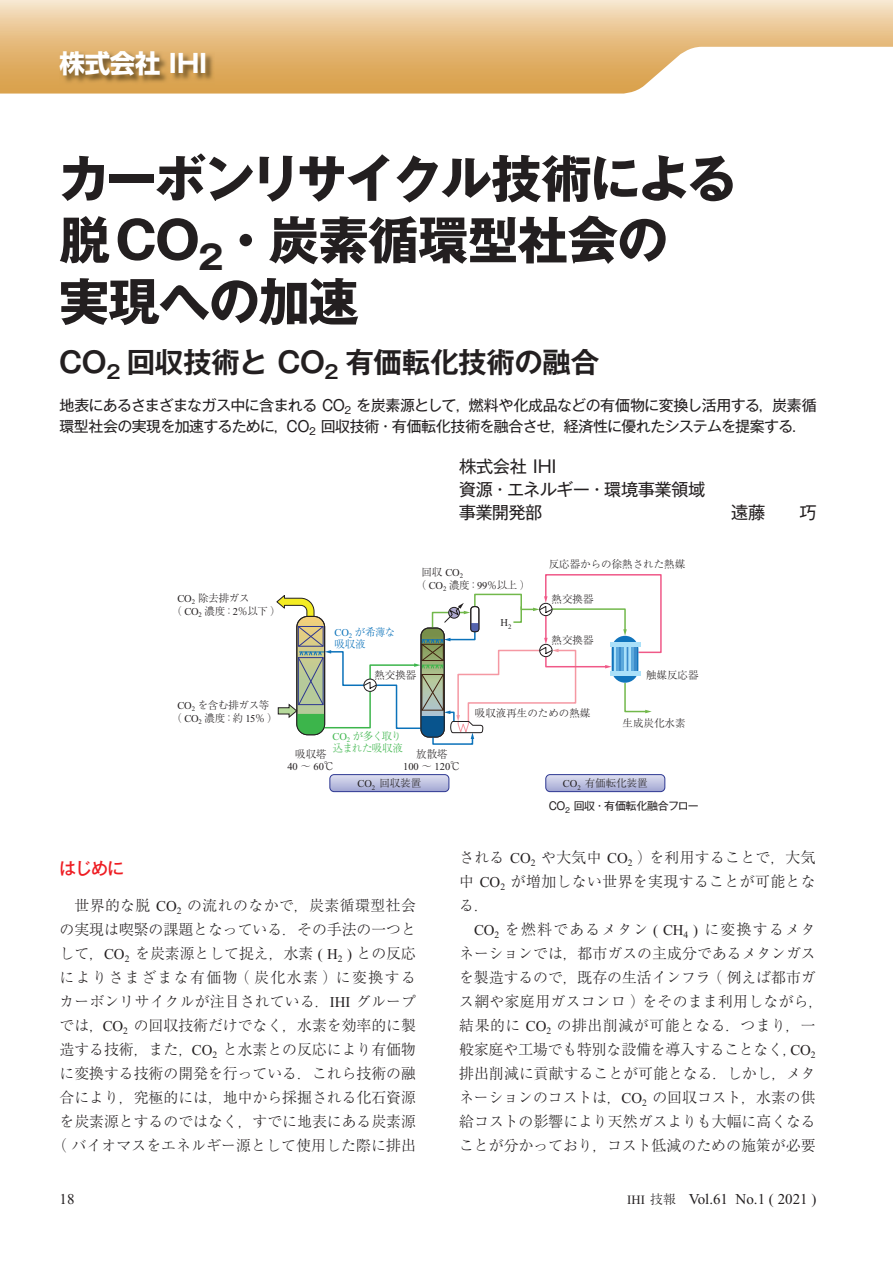
<style>
.page{position:relative;width:893px;height:1263px;background:#fff}
.page>*{position:absolute;margin:0;border:0;box-sizing:border-box;transform-origin:0 0}
.t1{font:700 51px/61.5px "Gothic MB101 Pro";letter-spacing:-.03em;color:#231f20}
.t2{font:700 28.5px "Gothic MB101 Pro De";letter-spacing:-.015em;color:#231f20}
.t3{font:700 25.5px "Shin Go Pro";letter-spacing:-.005em;color:#fff}
.t4{font:17.25px/23.2px "Gothic MB101 Pro";letter-spacing:-.03em;color:#231f20}
.t5{font:500 17.25px "Gothic MB101 Pro";color:#ee1d23}
.t6{font:300 15px/24px "Ryumin Pro";color:#231f20;text-align:right}
.t7{font:15px/21px "Gothic MB101 Pro";letter-spacing:-.04em;color:#231f20}
.t8{font:15px "Times New Roman";color:#231f20}
.t9{font:10.95px "Gothic MB101 Pro";letter-spacing:-.035em;color:#231f20}
.t10{font:300 10.5px/13.5px "Ryumin Pro";color:#231f20}
.t11{font:300 10.5px/13.5px "Ryumin Pro";letter-spacing:-.025em;color:#231f20}
.t12{font:10.5px "Times New Roman";color:#231f20}
.t13{font:300 10.5px/12px "Ryumin Pro";letter-spacing:-.055em;color:#3cb54b}
.t14{font:300 10.5px/12px "Ryumin Pro";letter-spacing:-.015em;color:#0b72ba}
.s1{font-family:"Times New Roman";font-weight:400}
.s2{font-family:"Ryumin Pro";font-weight:300}
.s3{font-size:12.75px}
.s4{font-family:"Ryumin Pro";font-weight:300;font-size:12.75px}
</style>
<div class="page">
<svg style="left:0;top:0;width:893px;height:94px;background:#eac998"></svg>
<img style="left:60px;top:51px;width:154px;height:34px">
<svg style="left:330px;top:775px;width:119px;height:17px;background:#c0c3e1"></svg>
<div style="left:330px;top:774px;width:119px;height:18px;border:1px solid #2c3691;border-radius:4px"></div>
<svg style="left:546px;top:775px;width:119px;height:17px;background:#c0c3e1"></svg>
<div style="left:546px;top:774px;width:119px;height:18px;border:1px solid #2c3691;border-radius:4px"></div>
<svg style="left:276px;top:574px;width:386px;height:171px"></svg>
<h3 class="t3" style="left:59px;top:44px;width:149px">株式会社 IHI</h3>
<h1 class="t1" style="left:58px;top:142px;width:681px">カーボンリサイクル技術による脱CO<sub>2</sub>・炭素循環型社会の<br>実現への加速</h1>
<h2 class="t2" style="left:59px;top:339px;width:541px">CO<sub>2</sub> 回収技術と CO<sub>2</sub> 有価転化技術の融合</h2>
<p class="t7" style="left:59px;top:393px;width:759px">地表にあるさまざまなガス中に含まれる CO<sub>2</sub> を炭素源として，燃料や化成品などの有価物に変換し活用する，炭素循環型社会の実現を加速するために，CO<sub>2</sub> 回収技術・有価転化技術を融合させ，経済性に優れたシステムを提案する．</p>
<p class="t4" style="left:459px;top:452px;width:248px">株式会社 IHI<br>資源・エネルギー・環境事業領域事業開発部</p>
<p class="t4" style="left:731px;top:499px;width:87px">遠藤　　巧</p>
<p class="t11" style="left:172px;top:590px;width:111px;text-indent:6px"><span class="s1">CO</span><sub>2</sub> 除去排ガス<br>（ <span class="s1">CO</span><sub>2</sub> 濃度：<span class="s1">2</span>％以下）</p>
<p class="t11" style="left:172px;top:697px;width:108px;text-align:center"><span class="s1">CO</span><sub>2</sub> を含む排ガス等<br>（ <span class="s1">CO</span><sub>2</sub> 濃度：約 <span class="s1">15</span>％）</p>
<p class="t10" style="left:549px;top:557px;width:138px">反応器からの徐熱された熱媒</p>
<p class="t10" style="left:416px;top:564px;width:116px;text-indent:6px">回収 <span class="s1">CO</span><sub>2<br></sub>（ <span class="s1">CO</span><sub>2</sub> 濃度：<span class="s1">99</span>％以上）</p>
<p class="t12" style="left:500px;top:617px;width:12px">H<sub>2</sub></p>
<p class="t10" style="left:551px;top:592px;width:43px">熱交換器</p>
<p class="t14" style="left:334px;top:625px;width:62px"><span class="s1">CO</span><sub>2</sub> が希薄な吸収液</p>
<p class="t10" style="left:374px;top:667px;width:43px">熱交換器</p>
<p class="t10" style="left:551px;top:633px;width:43px">熱交換器</p>
<p class="t10" style="left:646px;top:667px;width:54px">触媒反応器</p>
<p class="t10" style="left:622px;top:715px;width:64px">生成炭化水素</p>
<p class="t10" style="left:475px;top:705px;width:117px">吸収液再生のための熱媒</p>
<p class="t13" style="left:332px;top:730px;width:72px"><span class="s1">CO</span><sub>2</sub> が多く取り込まれた吸収液</p>
<p class="t10" style="left:416px;top:747px;width:33px">放散塔</p>
<p class="t12" style="left:403px;top:761px;width:59px">100 <span class="s2">～</span> 120<span class="s2">℃</span></p>
<p class="t10" style="left:357px;top:776px;width:65px"><span class="s1">CO</span><sub>2</sub> 回収装置</p>
<p class="t10" style="left:563px;top:776px;width:86px"><span class="s1">CO</span><sub>2</sub> 有価転化装置</p>
<p class="t10" style="left:295px;top:747px;width:33px">吸収塔</p>
<p class="t12" style="left:287px;top:761px;width:49px">40 <span class="s2">～</span> 60<span class="s2">℃</span></p>
<p class="t9" style="left:549px;top:797px;width:152px">CO<sub>2</sub> 回収・有価転化融合フロー</p>
<p class="t5" style="left:59px;top:854px;width:67px">はじめに</p>
<p class="t6" style="left:52px;top:892px;width:365px">世界的な脱 <span class="s1">CO</span><sub>2</sub> の流れのなかで，炭素循環型社会<br>の実現は喫緊の課題となっている．その手法の一つとして，<span class="s1">CO</span><sub>2</sub> を炭素源として捉え，水素 <span class="s1">( H</span><sub>2</sub> <span class="s1">)</span> との反応によりさまざまな有価物（炭化水素）に変換するカーボンリサイクルが注目されている．<span class="s1">IHI</span> グループでは，<span class="s1">CO</span><sub>2</sub> の回収技術だけでなく，水素を効率的に製造する技術，また，<span class="s1">CO</span><sub>2</sub> と水素との反応により有価物に変換する技術の開発を行っている．これら技術の融合により，究極的には，地中から採掘される化石資源を炭素源とするのではなく，すでに地表にある炭素源（バイオマスをエネルギー源として使用した際に排出</p>
<p class="t6" style="left:459px;top:844px;width:358px;text-align:justify">される <span class="s1">CO</span><sub>2</sub> や大気中 <span class="s1">CO</span><sub>2</sub> ）を利用することで，大気中 <span class="s1">CO</span><sub>2</sub> が増加しない世界を実現することが可能となる．</p>
<p class="t6" style="left:459px;top:916px;width:366px;text-align:center"><span class="s1">CO</span><sub>2</sub> を燃料であるメタン <span class="s1">( CH</span><sub>4</sub> <span class="s1">)</span> に変換するメタ<br>ネーションでは，都市ガスの主成分であるメタンガスを製造するので，既存の生活インフラ（例えば都市ガス網や家庭用ガスコンロ）をそのまま利用しながら，結果的に <span class="s1">CO</span><sub>2</sub> の排出削減が可能となる．つまり，一般家庭や工場でも特別な設備を導入することなく，<span class="s1">CO</span><sub>2</sub>排出削減に貢献することが可能となる．しかし，メタネーションのコストは，<span class="s1">CO</span><sub>2</sub> の回収コスト，水素の供給コストの影響により天然ガスよりも大幅に高くなることが分かっており，コスト低減のための施策が必要</p>
<p class="t8" style="left:60px;top:1191px;width:16px">18</p>
<p class="t8" style="left:627px;top:1191px;width:191px"><span class="s3">IHI</span> <span class="s4">技報　</span>Vol.61 No.1 ( 2021 )</p>
</div>
